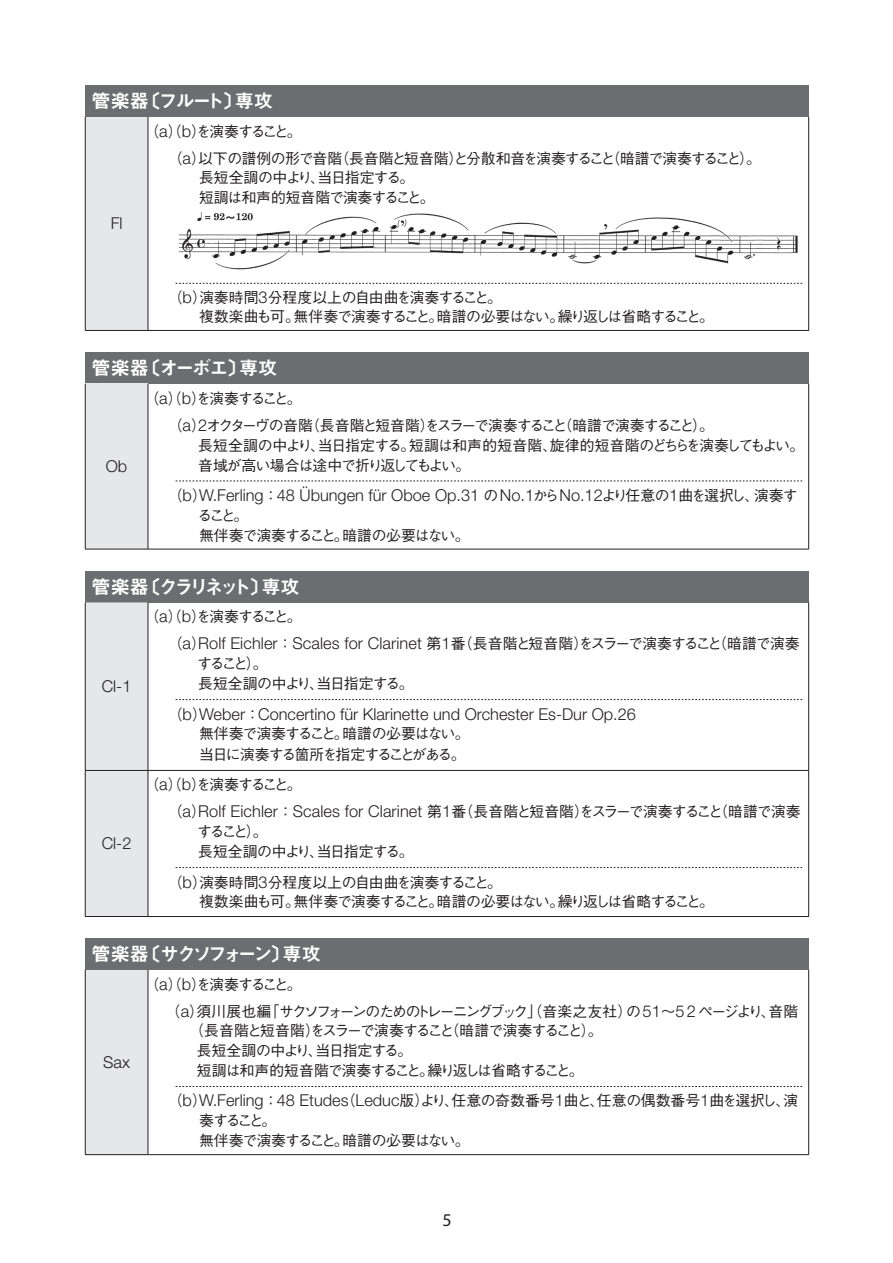
<style>
.page{position:relative;width:893px;height:1263px;background:#fff}
.page>*{position:absolute;margin:0;border:0;box-sizing:border-box;transform-origin:0 0}
.t1{font:19.2px "Midashi Go Pro MB31";letter-spacing:-.185em;color:#fff}
.t2{font:19.2px "Midashi Go Pro MB31";letter-spacing:-.2em;color:#fff}
.t3{font:19.2px "Midashi Go Pro MB31";letter-spacing:-.06em;color:#fff}
.t4{font:19.2px "Midashi Go Pro MB31";letter-spacing:-.045em;color:#fff}
.t5{font:18px "Myriad Pro";color:#231f20}
.t6{font:300 16.35px "Helvetica Neue LT Std";color:#231f20}
.t7{font:500 14.85px/20.2px "Gothic BBB Pro";letter-spacing:-.075em;color:#231f20}
.t8{font:500 14.85px/20px "Gothic BBB Pro";letter-spacing:-.03em;color:#231f20}
.t9{font:500 14.85px/27px "Gothic BBB Pro";letter-spacing:-.13em;color:#231f20}
.t10{font:500 14.85px/27px "Gothic BBB Pro";letter-spacing:-.14em;color:#231f20}
.s1{font-family:"Helvetica Neue LT Std";font-weight:300;font-size:16.35px}
.s2{font-family:"Gothic BBB Pro";font-weight:500;font-size:14.85px}
</style>
<div class="page">
<div style="left:85px;top:85px;width:724px;height:32px;background:#6c6d70"></div>
<div style="left:85px;top:117px;width:63px;height:213px;background:#e6e7e9"></div>
<hr style="left:85px;top:117px;width:1px;height:213px;background:#231f20">
<hr style="left:148px;top:117px;width:1px;height:213px;background:#231f20">
<hr style="left:808px;top:117px;width:1px;height:213px;background:#231f20">
<hr style="left:85px;top:330px;width:63px;height:1px;background:#231f20">
<hr style="left:148px;top:330px;width:661px;height:1px;background:#231f20">
<svg style="left:176px;top:283px;width:626px;height:1px"></svg>
<img style="left:178px;top:212px;width:620px;height:57px">
<div style="left:85px;top:352px;width:724px;height:32px;background:#6c6d70"></div>
<div style="left:85px;top:384px;width:63px;height:165px;background:#e6e7e9"></div>
<hr style="left:85px;top:384px;width:1px;height:165px;background:#231f20">
<hr style="left:148px;top:384px;width:1px;height:165px;background:#231f20">
<hr style="left:808px;top:384px;width:1px;height:165px;background:#231f20">
<hr style="left:85px;top:549px;width:63px;height:1px;background:#231f20">
<hr style="left:148px;top:549px;width:661px;height:1px;background:#231f20">
<svg style="left:176px;top:481px;width:626px;height:1px"></svg>
<div style="left:85px;top:570px;width:724px;height:32px;background:#6c6d70"></div>
<div style="left:86px;top:602px;width:62px;height:314px;background:#e6e7e9"></div>
<hr style="left:85px;top:602px;width:1px;height:168px;background:#231f20">
<hr style="left:148px;top:602px;width:1px;height:168px;background:#231f20">
<hr style="left:808px;top:602px;width:1px;height:168px;background:#231f20">
<hr style="left:85px;top:770px;width:63px;height:1px;background:#231f20">
<hr style="left:85px;top:771px;width:1px;height:145px;background:#231f20">
<hr style="left:148px;top:770px;width:661px;height:1px;background:#231f20">
<hr style="left:148px;top:771px;width:1px;height:145px;background:#231f20">
<hr style="left:808px;top:771px;width:1px;height:145px;background:#231f20">
<hr style="left:85px;top:916px;width:63px;height:1px;background:#231f20">
<hr style="left:148px;top:916px;width:661px;height:1px;background:#231f20">
<svg style="left:176px;top:699px;width:626px;height:1px"></svg>
<svg style="left:176px;top:867px;width:626px;height:1px"></svg>
<div style="left:85px;top:938px;width:724px;height:32px;background:#6c6d70"></div>
<div style="left:85px;top:970px;width:63px;height:184px;background:#e6e7e9"></div>
<hr style="left:85px;top:970px;width:1px;height:184px;background:#231f20">
<hr style="left:148px;top:970px;width:1px;height:184px;background:#231f20">
<hr style="left:808px;top:970px;width:1px;height:184px;background:#231f20">
<hr style="left:85px;top:1154px;width:63px;height:1px;background:#231f20">
<hr style="left:148px;top:1154px;width:661px;height:1px;background:#231f20">
<svg style="left:176px;top:1086px;width:626px;height:1px"></svg>
<p class="t3" style="left:92px;top:86px;width:183px">管楽器〔フルート〕専攻</p>
<p class="t6" style="left:111px;top:213px;width:13px">Fl</p>
<p class="t7" style="left:168px;top:116px;width:595px;line-height:27px;text-indent:-23px">（<span class="s1">a</span>）（<span class="s1">b</span>）を演奏すること。<br>（<span class="s1">a</span>）以下の譜例の形で音階（長音階と短音階）と分散和音を演奏すること（暗譜で演奏すること）。</p>
<p class="t7" style="left:199px;top:165px;width:237px">長短全調の中より、当日指定する。<br>短調は和声的短音階で演奏すること。</p>
<p class="t7" style="left:199px;top:286px;width:516px;line-height:19px;text-indent:-31px">（<span class="s1">b</span>）演奏時間<span class="s1">3</span>分程度以上の自由曲を演奏すること。<br>複数楽曲も可。無伴奏で演奏すること。暗譜の必要はない。繰り返しは省略すること。</p>
<p class="t4" style="left:92px;top:352px;width:187px">管楽器〔オーボエ〕専攻</p>
<p class="t10" style="left:168px;top:383px;width:548px;text-indent:-23px">（<span class="s1">a</span>）（<span class="s1">b</span>）を演奏すること。<br>（<span class="s1">a</span>）<span class="s1">2</span>オクターヴの音階（長音階と短音階）をスラーで演奏すること（暗譜で演奏すること）。</p>
<p class="t7" style="left:198px;top:433px;width:608px">長短全調の中より、当日指定する。短調は和声的短音階、旋律的短音階のどちらを演奏してもよい。音域が高い場合は途中で折り返してもよい。</p>
<p class="t6" style="left:168px;top:485px;width:631px"><span class="s2">（</span>b<span class="s2">）</span>W.Ferling<span class="s2">：</span>48 Übungen für Oboe Op.31 <span class="s2">の</span>No.1<span class="s2">から</span>No.12<span class="s2">より任意の</span>1<span class="s2">曲を選択し、演奏す</span></p>
<p class="t7" style="left:198px;top:504px;width:274px;line-height:19.8px">ること。<br>無伴奏で演奏すること。暗譜の必要はない。</p>
<p class="t2" style="left:92px;top:571px;width:209px">管楽器〔クラリネット〕専攻</p>
<p class="t6" style="left:106px;top:456px;width:23px">Ob</p>
<p class="t6" style="left:102px;top:676px;width:31px">Cl-1</p>
<p class="t7" style="left:168px;top:601px;width:633px;line-height:27px;text-indent:-23px">（<span class="s1">a</span>）（<span class="s1">b</span>）を演奏すること。<br>（<span class="s1">a</span>）<span class="s1">Rolf Eichler</span>：<span class="s1">Scales for Clarinet</span> 第<span class="s1">1</span>番（長音階と短音階）をスラーで演奏すること（暗譜で演奏</p>
<p class="t7" style="left:197px;top:652px;width:218px">すること）。<br>長短全調の中より、当日指定する。</p>
<p class="t6" style="left:168px;top:704px;width:470px"><span class="s2">（</span>b<span class="s2">）</span>Weber<span class="s2">：</span>Concertino für Klarinette und Orchester Es-Dur Op.26</p>
<p class="t7" style="left:199px;top:722px;width:272px">無伴奏で演奏すること。暗譜の必要はない。当日に演奏する箇所を指定することがある。</p>
<p class="t7" style="left:168px;top:769px;width:634px;line-height:27px;text-indent:-23px">（<span class="s1">a</span>）（<span class="s1">b</span>）を演奏すること。<br>（<span class="s1">a</span>）<span class="s1">Rolf Eichler</span>：<span class="s1">Scales for Clarinet</span> 第<span class="s1">1</span>番（長音階と短音階）をスラーで演奏すること（暗譜で演奏</p>
<p class="t7" style="left:197px;top:820px;width:218px">すること）。<br>長短全調の中より、当日指定する。</p>
<p class="t7" style="left:199px;top:870px;width:516px;line-height:19px;text-indent:-31px">（<span class="s1">b</span>）演奏時間<span class="s1">3</span>分程度以上の自由曲を演奏すること。<br>複数楽曲も可。無伴奏で演奏すること。暗譜の必要はない。繰り返しは省略すること。</p>
<p class="t1" style="left:92px;top:938px;width:231px">管楽器〔サクソフォーン〕専攻</p>
<p class="t6" style="left:102px;top:833px;width:31px">Cl-2</p>
<p class="t6" style="left:103px;top:1052px;width:28px">Sax</p>
<p class="t9" style="left:166px;top:969px;width:634px;text-indent:-21px">（<span class="s1">a</span>）（<span class="s1">b</span>）を演奏すること。<br>（<span class="s1">a</span>）須川展也編「サクソフォーンのためのトレーニングブック」（音楽之友社）の <span class="s1">51</span>〜<span class="s1">5 2</span> ページより、音階</p>
<p class="t7" style="left:197px;top:1018px;width:407px;text-indent:-8px">（長音階と短音階）をスラーで演奏すること（暗譜で演奏すること）。長短全調の中より、当日指定する。<br>短調は和声的短音階で演奏すること。繰り返しは省略すること。</p>
<p class="t8" style="left:199px;top:1089px;width:600px;text-indent:-31px">（<span class="s1">b</span>）<span class="s1">W.Ferling</span>：<span class="s1">48 Etudes</span>（<span class="s1">Leduc</span>版）より、任意の奇数番号<span class="s1">1</span>曲と、任意の偶数番号<span class="s1">1</span>曲を選択し、演奏すること。<br>無伴奏で演奏すること。暗譜の必要はない。</p>
<p class="t5" style="left:442px;top:1209px;width:11px">5</p>
</div>
